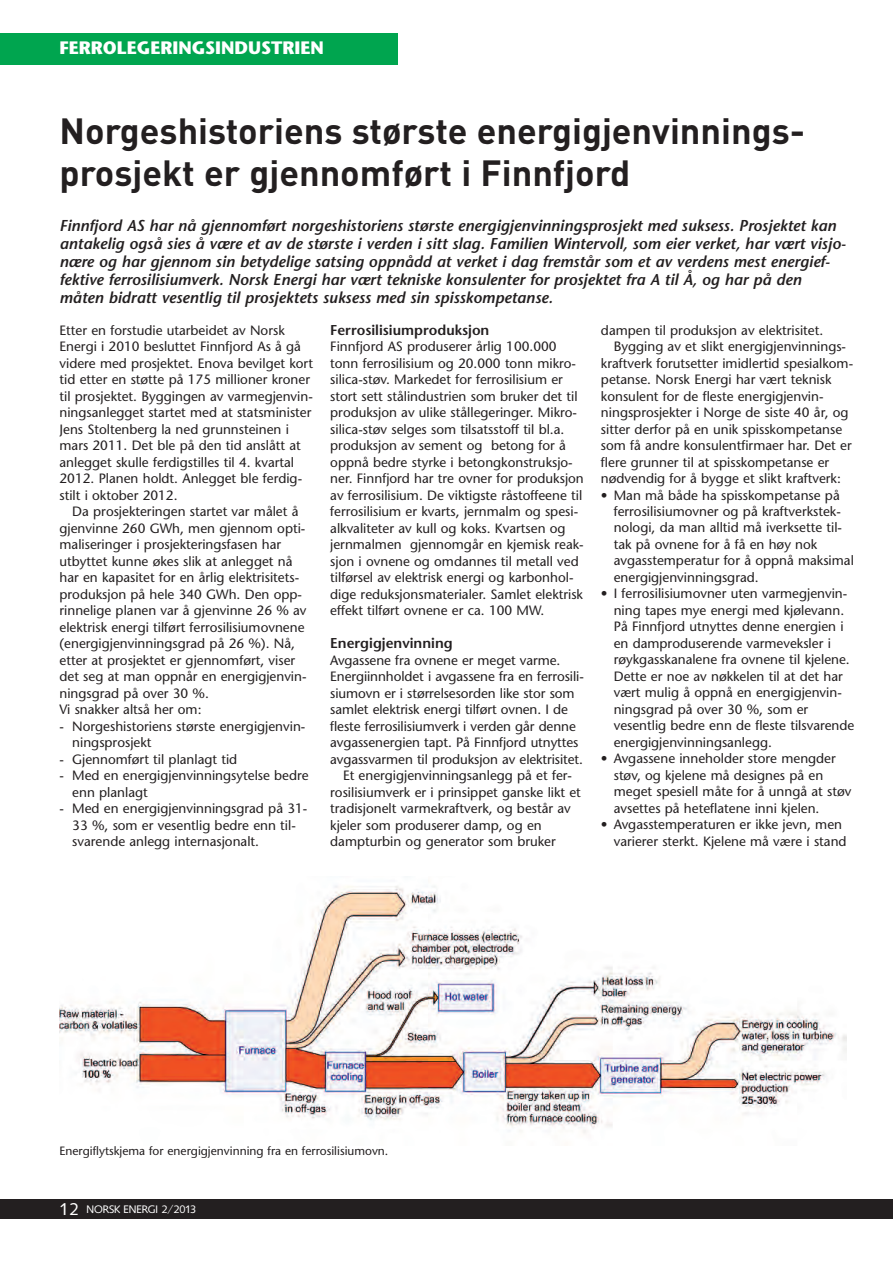
<style>
.page{position:relative;width:893px;height:1263px;background:#fff}
.page>*{position:absolute;margin:0;border:0;box-sizing:border-box;transform-origin:0 0}
.t1{font:700 36px/42px "DIN";color:#231f20}
.t2{font:700 18px "Stone Sans";color:#fff}
.t3{font:italic 600 15.75px/18px "Stone Sans";color:#231f20}
.t4{font:600 14.25px "Stone Sans";color:#231f20}
.t5{font:13.5px/16.5px "Stone Sans";color:#231f20}
.t6{font:12px "Stone Sans";color:#231f20}
.t7{font:10.5px "Saxony";color:#fff}
.s1{font-size:16.5px}
</style>
<div class="page">
<div style="left:0;top:1199px;width:893px;height:19px;background:#231f20"></div>
<div style="left:0;top:33px;width:398px;height:32px;background:#00a54f"></div>
<img style="left:60px;top:885px;width:786px;height:249px">
<h2 class="t2" style="left:60px;top:41px;width:266px">FERROLEGERINGSINDUSTRIEN</h2>
<h1 class="t1" style="left:60px;top:109px;width:747px">Norgeshistoriens største energigjenvinnings&shy;prosjekt er gjennomført i Finnfjord</h1>
<p class="t3" style="left:60px;top:218px;width:788px">Finnfjord AS har nå gjennomført norgeshistoriens største energigjenvinningsprosjekt med suksess. Prosjektet kan antakelig også sies å være et av de største i verden i sitt slag. Familien Wintervoll, som eier verket, har vært visjo&shy;nære og har gjennom sin betydelige satsing oppnådd at verket i dag fremstår som et av verdens mest energief&shy;fektive ferrosilisiumverk. Norsk Energi har vært tekniske konsulenter for prosjektet fra A til Å, og har på den måten bidratt vesentlig til prosjektets suksess med sin spisskompetanse.</p>
<p class="t5" style="left:60px;top:323px;width:255px">Etter en forstudie utarbeidet av Norsk Energi i 2010 besluttet Finnfjord As å gå videre med prosjektet. Enova bevilget kort tid etter en støtte på 175 millioner kroner til prosjektet. Byggingen av varmegjenvin&shy;ningsanlegget startet med at statsminister Jens Stoltenberg la ned grunnsteinen i mars 2011. Det ble på den tid anslått at anlegget skulle ferdigstilles til 4. kvartal 2012. Planen holdt. Anlegget ble ferdig&shy;stilt i oktober 2012.</p>
<p class="t5" style="left:60px;top:504px;width:249px;text-indent:13px">Da prosjekteringen startet var målet å gjenvinne 260 GWh, men gjennom opti&shy;maliseringer i prosjekteringsfasen har utbyttet kunne økes slik at anlegget nå har en kapasitet for en årlig elektrisitets&shy;produksjon på hele 340 GWh. Den opp&shy;rinnelige planen var å gjenvinne 26 % av elektrisk energi tilført ferrosilisiumovnene (energigjenvinningsgrad på 26 %). Nå, etter at prosjektet er gjennomført, viser det seg at man oppnår en energigjenvin&shy;ningsgrad på over 30 %.<br>Vi snakker altså her om:</p>
<p class="t5" style="left:72px;top:719px;width:235px;text-indent:-13px">- Norgeshistoriens største energigjenvin&shy;ningsprosjekt</p>
<p class="t5" style="left:60px;top:752px;width:179px">- Gjennomført til planlagt tid</p>
<p class="t5" style="left:72px;top:768px;width:238px;text-indent:-13px">- Med en energigjenvinningsytelse bedre enn planlagt</p>
<p class="t5" style="left:72px;top:801px;width:237px;text-indent:-13px">- Med en energigjenvinningsgrad på 31-<br>33 %, som er vesentlig bedre enn til&shy;svarende anlegg internasjonalt.</p>
<p class="t4" style="left:330px;top:324px;width:161px">Ferrosilisiumproduksjon</p>
<p class="t5" style="left:330px;top:339px;width:255px">Finnfjord AS produserer årlig 100.000 tonn ferrosilisium og 20.000 tonn mikro&shy;silica-støv. Markedet for ferrosilisium er stort sett stålindustrien som bruker det til produksjon av ulike stållegeringer. Mikro&shy;silica-støv selges som tilsatsstoff til bl.a. produksjon av sement og betong for å oppnå bedre styrke i betongkonstruksjo&shy;ner. Finnfjord har tre ovner for produksjon av ferrosilisium. De viktigste råstoffeene til ferrosilisium er kvarts, jernmalm og spesi&shy;alkvaliteter av kull og koks. Kvartsen og jernmalmen gjennomgår en kjemisk reak&shy;sjon i ovnene og omdannes til metall ved tilførsel av elektrisk energi og karbonhol&shy;dige reduksjonsmaterialer. Samlet elektrisk effekt tilført ovnene er ca. 100 MW.</p>
<p class="t4" style="left:330px;top:638px;width:124px">Energigjenvinning</p>
<p class="t5" style="left:330px;top:653px;width:232px">Avgassene fra ovnene er meget varme.</p>
<p class="t5" style="left:330px;top:669px;width:255px">Energiinnholdet i avgassene fra en ferrosili-</p>
<p class="t5" style="left:330px;top:686px;width:246px">siumovn er i størrelsesorden like stor som</p>
<p class="t5" style="left:330px;top:702px;width:239px">samlet elektrisk energi tilført ovnen. I de</p>
<p class="t5" style="left:330px;top:719px;width:247px">fleste ferrosilisiumverk i verden går denne</p>
<p class="t5" style="left:330px;top:735px;width:250px">avgassenergien tapt. På Finnfjord utnyttes</p>
<p class="t5" style="left:330px;top:752px;width:254px">avgassvarmen til produksjon av elektrisitet.</p>
<p class="t5" style="left:343px;top:768px;width:231px">Et energigjenvinningsanlegg på et fer-</p>
<p class="t5" style="left:330px;top:785px;width:252px">rosilisiumverk er i prinsippet ganske likt et</p>
<p class="t5" style="left:330px;top:801px;width:242px">tradisjonelt varmekraftverk, og består av</p>
<p class="t5" style="left:330px;top:818px;width:213px">kjeler som produserer damp, og en</p>
<p class="t5" style="left:330px;top:834px;width:227px">dampturbin og generator som bruker</p>
<p class="t5" style="left:601px;top:323px;width:224px">dampen til produksjon av elektrisitet.</p>
<p class="t5" style="left:614px;top:339px;width:234px">Bygging av et slikt energigjenvinnings-</p>
<p class="t5" style="left:601px;top:356px;width:254px">kraftverk forutsetter imidlertid spesialkom-</p>
<p class="t5" style="left:601px;top:372px;width:232px">petanse. Norsk Energi har vært teknisk</p>
<p class="t5" style="left:601px;top:389px;width:224px">konsulent for de fleste energigjenvin-</p>
<p class="t5" style="left:601px;top:405px;width:249px">ningsprosjekter i Norge de siste 40 år, og</p>
<p class="t5" style="left:601px;top:422px;width:243px">sitter derfor på en unik spisskompetanse</p>
<p class="t5" style="left:601px;top:438px;width:252px">som få andre konsulentfirmaer har. Det er</p>
<p class="t5" style="left:601px;top:455px;width:230px">flere grunner til at spisskompetanse er</p>
<p class="t5" style="left:601px;top:471px;width:241px">nødvendig for å bygge et slikt kraftverk:</p>
<p class="t5" style="left:614px;top:488px;width:242px;text-indent:-13px">• Man må både ha spisskompetanse på ferrosilisiumovner og på kraftverkstek&shy;nologi, da man alltid må iverksette til&shy;tak på ovnene for å få en høy nok avgasstemperatur for å oppnå maksimal energigjenvinningsgrad.</p>
<p class="t5" style="left:614px;top:587px;width:242px;text-indent:-13px">• I ferrosilisiumovner uten varmegjenvin&shy;ning tapes mye energi med kjølevann.<br>På Finnfjord utnyttes denne energien i en damproduserende varmeveksler i røykgasskanalene fra ovnene til kjelene.<br>Dette er noe av nøkkelen til at det har vært mulig å oppnå en energigjenvin&shy;ningsgrad på over 30 %, som er vesentlig bedre enn de fleste tilsvarende energigjenvinningsanlegg.</p>
<p class="t5" style="left:614px;top:752px;width:239px;text-indent:-13px">• Avgassene inneholder store mengder støv, og kjelene må designes på en meget spesiell måte for å unngå at støv avsettes på heteflatene inni kjelen.</p>
<p class="t5" style="left:614px;top:818px;width:234px;text-indent:-13px">• Avgasstemperaturen er ikke jevn, men varierer sterkt. Kjelene må være i stand</p>
<p class="t6" style="left:60px;top:1146px;width:330px">Energiflytskjema for energigjenvinning fra en ferrosilisiumovn.</p>
<p class="t7" style="left:60px;top:1203px;width:138px"><span class="s1">12</span> NORSK ENERGI 2/2013</p>
</div>
